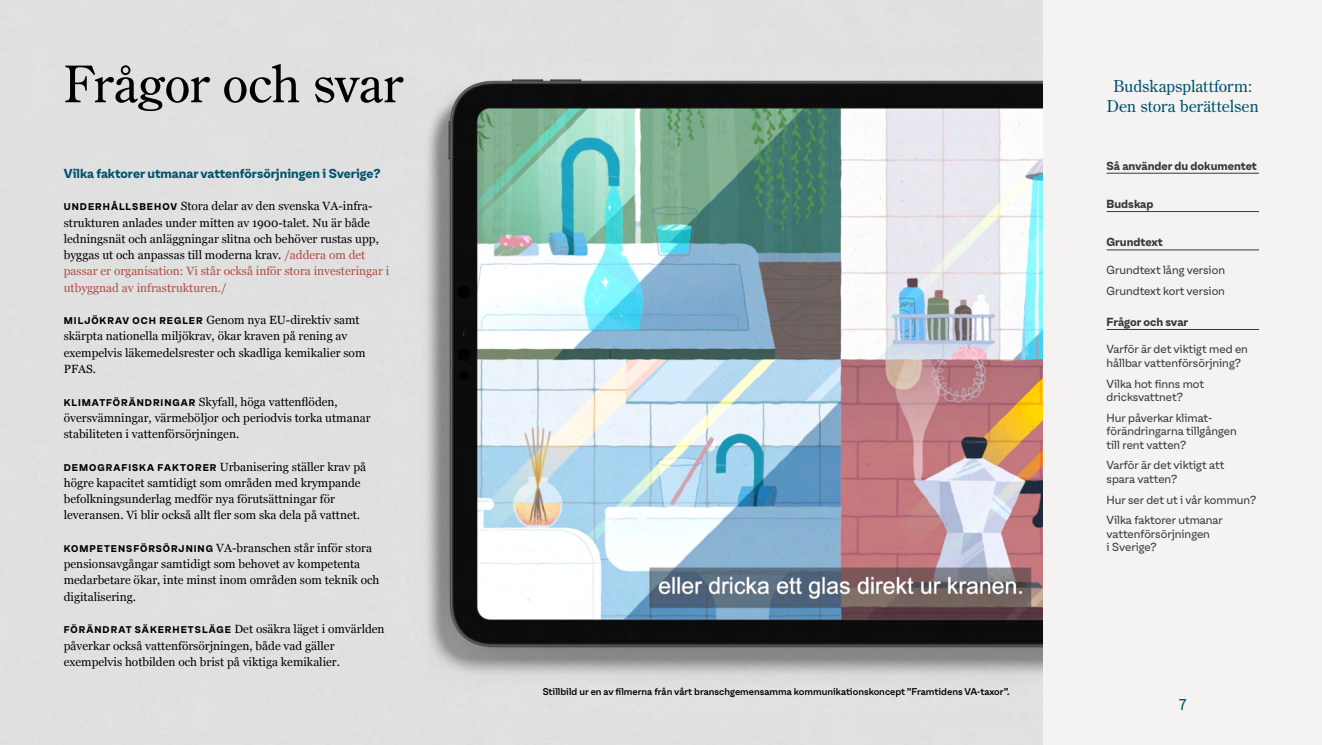
<style>
.page{position:relative;width:1322px;height:745px;background:#fff}
.page>*{position:absolute;margin:0;border:0;box-sizing:border-box;transform-origin:0 0}
.Rubrik_1{font:50px "Century Old Style Std";letter-spacing:-.005em;color:#000}
.t1{font:16.25px/20px "Century Old Style Std";color:#005370;text-align:center}
.t2{font:15px "Oli Grotesk L";color:#005370}
.Rubrik_3{font:700 12.5px "Oli Grotesk L";color:#005370}
.Brödtext{font:11.88px/16.2px "Georgia";color:#000}
.t3{font:11.25px/13.5px "Oli Grotesk L";color:#383937}
.t4{font:700 11.25px "Oli Grotesk L";color:#383937}
.t5{font:500 9.38px "Oli Grotesk L";color:#000}
.s1{font-family:"Oli Grotesk L";font-weight:700;font-size:9.38px}
.s2{color:#b04c43}
</style>
<div class="page">
<img style="left:0;top:0;width:1043px;height:744px">
<div style="left:1043px;top:0;width:279px;height:744px;background:#f4f3f2"></div>
<hr style="left:1106px;top:173px;width:153px;height:1px;background:#383937">
<hr style="left:1106px;top:211px;width:153px;height:1px;background:#383937">
<hr style="left:1106px;top:249px;width:153px;height:1px;background:#383937">
<hr style="left:1106px;top:329px;width:153px;height:1px;background:#383937">
<p class="Rubrik_1" style="left:64px;top:52px;width:341px">Frågor och svar</p>
<p class="Rubrik_3" style="left:64px;top:163px;width:318px">Vilka faktorer utmanar vattenförsörjningen i Sverige?</p>
<p class="Brödtext" style="left:64px;top:197px;width:327px"><span class="s1">UNDERHÅLLSBEHOV</span> Stora delar av den svenska VA-infra&shy;strukturen anlades under mitten av 1900-talet. Nu är både ledningsnät och anläggningar slitna och behöver rustas upp, byggas ut och anpassas till moderna krav. <span class="s2">/addera om det passar er organisation: Vi står också inför stora investeringar i utbyggnad av infrastrukturen./</span></p>
<p class="Brödtext" style="left:64px;top:311px;width:303px"><span class="s1">MILJÖKRAV OCH REGLER</span> Genom nya EU-direktiv samt skärpta nationella miljökrav, ökar kraven på rening av exempelvis läkemedelsrester och skadliga kemikalier som PFAS.</p>
<p class="Brödtext" style="left:64px;top:392px;width:308px"><span class="s1">KLIMATFÖRÄNDRINGAR</span> Skyfall, höga vattenflöden, översvämningar, värmeböljor och periodvis torka utmanar stabiliteten i vattenförsörjningen.</p>
<p class="Brödtext" style="left:64px;top:457px;width:304px"><span class="s1">DEMOGRAFISKA FAKTORER</span> Urbanisering ställer krav på högre kapacitet samtidigt som områden med krympande befolkningsunderlag medför nya förutsättningar för leveransen. Vi blir också allt fler som ska dela på vattnet.</p>
<p class="Brödtext" style="left:64px;top:539px;width:317px"><span class="s1">KOMPETENSFÖRSÖRJNING</span> VA-branschen står inför stora pensionsavgångar samtidigt som behovet av kompetenta medarbetare ökar, inte minst inom områden som teknik och digitalisering.</p>
<p class="Brödtext" style="left:64px;top:620px;width:322px"><span class="s1">FÖRÄNDRAT SÄKERHETSLÄGE</span> Det osäkra läget i omvärlden påverkar också vattenförsörjningen, både vad gäller exempelvis hotbilden och brist på viktiga kemikalier.</p>
<p class="t5" style="left:543px;top:683px;width:468px">Stillbild ur en av filmerna från vårt branschgemensamma kommunikationskoncept ”Framtidens VA-taxor”.</p>
<h2 class="t1" style="left:1107px;top:76px;width:153px">Budskapsplattform:<br>Den stora berättelsen</h2>
<p class="t4" style="left:1106px;top:157px;width:152px">Så använder du dokumentet</p>
<p class="t4" style="left:1106px;top:195px;width:48px">Budskap</p>
<p class="t4" style="left:1106px;top:233px;width:58px">Grundtext</p>
<p class="t3" style="left:1106px;top:258px;width:120px;line-height:20.6px">Grundtext lång version<br>Grundtext kort version</p>
<p class="t4" style="left:1106px;top:313px;width:83px">Frågor och svar</p>
<p class="t3" style="left:1106px;top:341px;width:143px">Varför är det viktigt med en hållbar vattenförsörjning?</p>
<p class="t3" style="left:1106px;top:375px;width:99px">Vilka hot finns mot dricksvattnet?</p>
<p class="t3" style="left:1106px;top:410px;width:132px">Hur påverkar klimat&shy;förändringarna tillgången till rent vatten?</p>
<p class="t3" style="left:1106px;top:457px;width:119px">Varför är det viktigt att spara vatten?</p>
<p class="t3" style="left:1106px;top:488px;width:151px;line-height:20.6px">Hur ser det ut i vår kommun?<br>Vilka faktorer utmanar</p>
<p class="t3" style="left:1106px;top:525px;width:105px">vattenförsörjningen i Sverige?</p>
<p class="t2" style="left:1179px;top:692px;width:9px">7</p>
</div>
